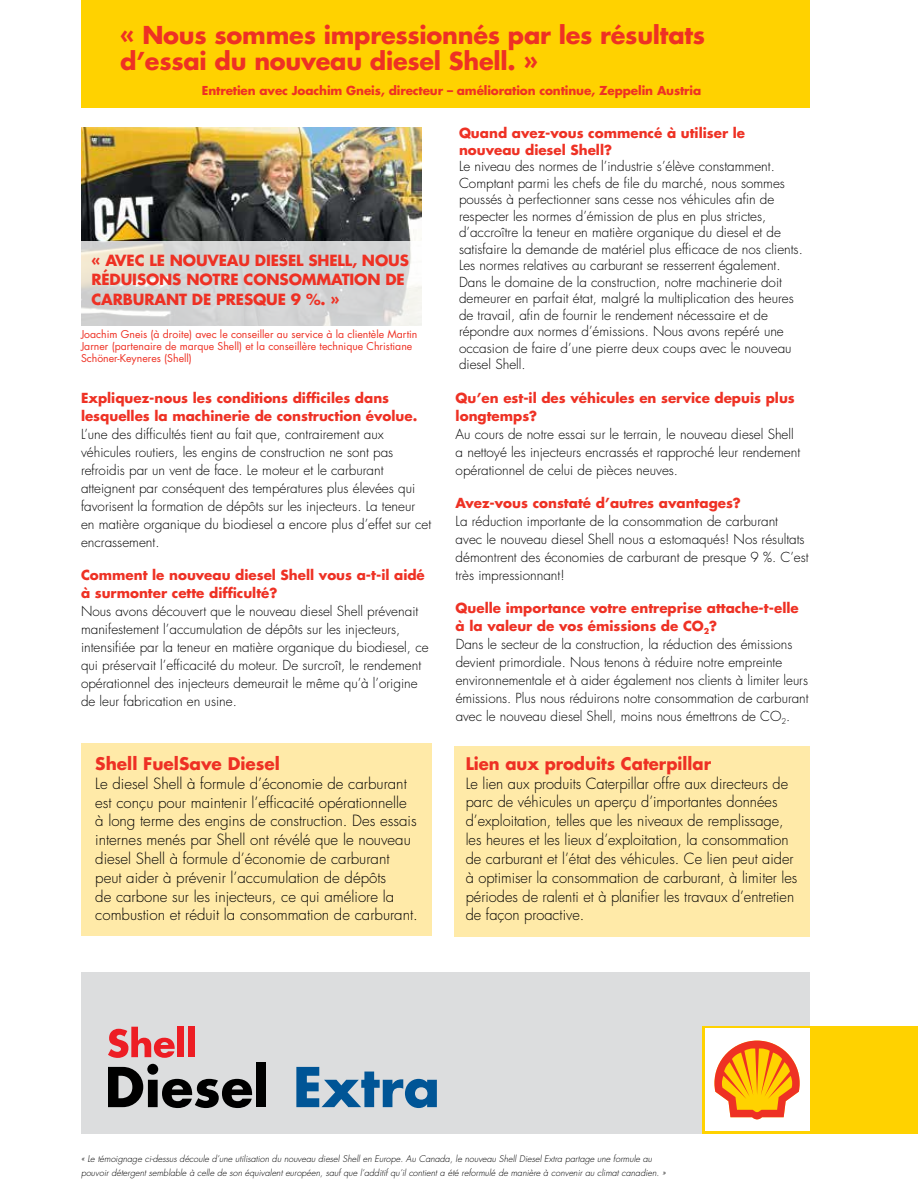
<style>
.page{position:relative;width:918px;height:1188px;background:#fff}
.page>*{position:absolute;margin:0;border:0;box-sizing:border-box;transform-origin:0 0}
.t1{font:700 24px/25.5px "Futura";letter-spacing:-.01em;color:#ee3124}
.t2{font:700 16.95px "Futura";color:#ee3124}
.t3{font:300 15px/18.9px "Futura";color:#000}
.t4{font:700 15px/19.5px "Futura";letter-spacing:-.01em;color:#ee3124}
.t5{font:300 13.5px/18px "Futura";color:#000}
.t6{font:700 13.5px/18px "Futura";color:#ee3124}
.t7{font:700 12px "Futura";letter-spacing:-.01em;color:#ee3124}
.t8{font:10.5px/12px "Futura";color:#ee3124}
.t9{font:italic 300 9px/13.5px "Futura";color:#000}
.s1{font-weight:700;color:#ee3124}
</style>
<div class="page">
<div style="left:81px;top:972px;width:729px;height:162px;background:#dcddde"></div>
<svg style="left:108px;top:1064px;width:144px;height:44px"></svg>
<div style="left:257px;top:1063px;width:9px;height:44px;background:#000"></div>
<svg style="left:296px;top:1067px;width:141px;height:41px"></svg>
<svg style="left:108px;top:1027px;width:67px;height:31px"></svg>
<div style="left:177px;top:1027px;width:7px;height:30px;background:#ed1d24"></div>
<div style="left:188px;top:1027px;width:7px;height:30px;background:#ed1d24"></div>
<div style="left:81px;top:0;width:729px;height:108px;background:#ffd200"></div>
<div style="left:703px;top:1027px;width:213px;height:106px;background:#ffd200"></div>
<div style="left:705px;top:1029px;width:104px;height:102px;background:#fff"></div>
<svg style="left:714px;top:1040px;width:86px;height:80px"></svg>
<div style="left:702px;top:1026px;width:216px;height:108px;border:2px solid #ffd200"></div>
<img style="left:81px;top:128px;width:340px;height:114px">
<div style="left:81px;top:744px;width:351px;height:192px;background:#ffeaa8"></div>
<div style="left:454px;top:746px;width:356px;height:190px;background:#ffeaa8"></div>
<svg style="left:81px;top:242px;width:341px;height:84px;background:#d8d7d6"></svg>
<h1 class="t1" style="left:120px;top:22px;width:587px">« Nous sommes impressionnés par les résultats d’essai du nouveau diesel Shell. »</h1>
<p class="t7" style="left:202px;top:83px;width:501px">Entretien avec Joachim Gneis, directeur – amélioration continue, Zeppelin Austria</p>
<p class="t4" style="left:92px;top:250px;width:319px">« AVEC LE NOUVEAU DIESEL SHELL, NOUS<br>RÉDUISONS NOTRE CONSOMMATION DE<br>CARBURANT DE PRESQUE 9 %. »</p>
<p class="t8" style="left:81px;top:328px;width:338px">Joachim Gneis (à droite) avec le conseiller au service à la clientèle Martin<br>Jarner (partenaire de marque Shell) et la conseillère technique Christiane<br>Schöner-Keyneres (Shell)</p>
<p class="t6" style="left:81px;top:388px;width:338px">Expliquez-nous les conditions difficiles dans lesquelles la machinerie de construction évolue.</p>
<p class="t5" style="left:81px;top:425px;width:352px">L’une des difficultés tient au fait que, contrairement aux véhicules routiers, les engins de construction ne sont pas refroidis par un vent de face. Le moteur et le carburant atteignent par conséquent des températures plus élevées qui favorisent la formation de dépôts sur les injecteurs. La teneur en matière organique du biodiesel a encore plus d’effet sur cet encrassement.</p>
<p class="t6" style="left:81px;top:565px;width:345px">Comment le nouveau diesel Shell vous a-t-il aidé à surmonter cette difficulté?</p>
<p class="t5" style="left:81px;top:602px;width:349px">Nous avons découvert que le nouveau diesel Shell prévenait manifestement l’accumulation de dépôts sur les injecteurs, intensifiée par la teneur en matière organique du biodiesel, ce qui préservait l’efficacité du moteur. De surcroît, le rendement opérationnel des injecteurs demeurait le même qu’à l’origine de leur fabrication en usine.</p>
<p class="t2" style="left:95px;top:752px;width:186px">Shell FuelSave Diesel</p>
<p class="t3" style="left:95px;top:774px;width:324px">Le diesel Shell à formule d’économie de carburant est conçu pour maintenir l’efficacité opérationnelle à long terme des engins de construction. Des essais internes menés par Shell ont révélé que le nouveau diesel Shell à formule d’économie de carburant peut aider à prévenir l’accumulation de dépôts<br>de carbone sur les injecteurs, ce qui améliore la combustion et réduit la consommation de carburant.</p>
<p class="t6" style="left:459px;top:125px;width:288px;line-height:16.5px">Quand avez-vous commencé à utiliser le nouveau diesel Shell?</p>
<p class="t5" style="left:459px;top:159px;width:345px;line-height:16.5px">Le niveau des normes de l’industrie s’élève constamment.<br>Comptant parmi les chefs de file du marché, nous sommes poussés à perfectionner sans cesse nos véhicules afin de respecter les normes d’émission de plus en plus strictes, d’accroître la teneur en matière organique du diesel et de satisfaire la demande de matériel plus efficace de nos clients.<br>Les normes relatives au carburant se resserrent également.<br>Dans le domaine de la construction, notre machinerie doit demeurer en parfait état, malgré la multiplication des heures de travail, afin de fournir le rendement nécessaire et de répondre aux normes d’émissions. Nous avons repéré une occasion de faire d’une pierre deux coups avec le nouveau diesel Shell.</p>
<p class="t6" style="left:456px;top:388px;width:341px">Qu’en est-il des véhicules en service depuis plus longtemps?</p>
<p class="t5" style="left:456px;top:425px;width:346px">Au cours de notre essai sur le terrain, le nouveau diesel Shell a nettoyé les injecteurs encrassés et rapproché leur rendement opérationnel de celui de pièces neuves.</p>
<p class="t6" style="left:456px;top:493px;width:287px">Avez-vous constaté d’autres avantages?</p>
<p class="t5" style="left:456px;top:512px;width:355px">La réduction importante de la consommation de carburant<br>avec le nouveau diesel Shell nous a estomaqués! Nos résultats démontrent des économies de carburant de presque 9 %. C’est très impressionnant!</p>
<p class="t5" style="left:456px;top:599px;width:354px"><span class="s1">Quelle importance votre entreprise attache-t-elle à la valeur de vos émissions de CO</span><sub>2</sub><span class="s1">?<br></span>Dans le secteur de la construction, la réduction des émissions devient primordiale. Nous tenons à réduire notre empreinte environnementale et à aider également nos clients à limiter leurs émissions. Plus nous réduirons notre consommation de carburant avec le nouveau diesel Shell, moins nous émettrons de CO<sub>2</sub>.</p>
<p class="t2" style="left:466px;top:752px;width:247px">Lien aux produits Caterpillar</p>
<p class="t3" style="left:466px;top:774px;width:333px">Le lien aux produits Caterpillar offre aux directeurs de parc de véhicules un aperçu d’importantes données d’exploitation, telles que les niveaux de remplissage, les heures et les lieux d’exploitation, la consommation de carburant et l’état des véhicules. Ce lien peut aider à optimiser la consommation de carburant, à limiter les périodes de ralenti et à planifier les travaux d’entretien de façon proactive.</p>
<p class="t9" style="left:81px;top:1153px;width:586px">« Le témoignage ci-dessus découle d’une utilisation du nouveau diesel Shell en Europe. Au Canada, le nouveau Shell Diesel Extra partage une formule au pouvoir détergent semblable à celle de son équivalent européen, sauf que l’additif qu’il contient a été reformulé de manière à convenir au climat canadien. »</p>
</div>
